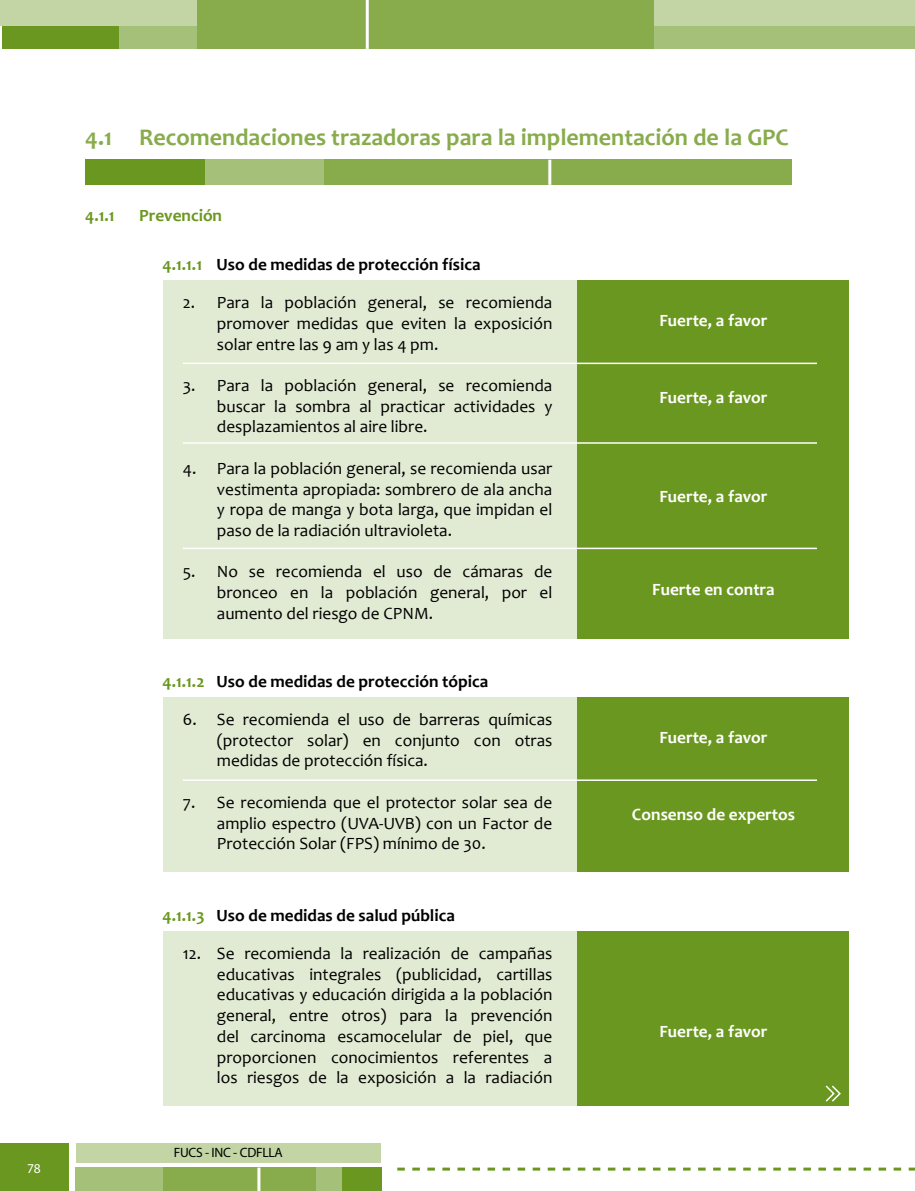
<style>
.page{position:relative;width:915px;height:1191px;background:#fff}
.page>*{position:absolute;margin:0;border:0;box-sizing:border-box;transform-origin:0 0}
.t1{font:700 24px "Candara";color:#88ac4c}
.t2{font:17.25px/20.7px "Candara";color:#000;text-align:justify}
.t3{font:700 17.25px "Candara";color:#000}
.t4{font:700 17.25px "Candara";color:#fff}
.t5{font:700 17.25px "Candara";color:#6a971f}
.t6{font:13.5px "Myriad Pro";letter-spacing:-.02em;color:#000}
.t7{font:13.5px "Myriad Pro";color:#fff}
.s1{color:#6a971f}
</style>
<div class="page">
<div style="left:76px;top:1143px;width:304px;height:19px;background:#c3d5a5"></div>
<div style="left:2px;top:0;width:117px;height:49px;background:#6a971f"></div>
<div style="left:342px;top:1167px;width:39px;height:24px;background:#6a971f"></div>
<div style="left:601px;top:0;width:313px;height:49px;background:#a5c079"></div>
<div style="left:75px;top:1167px;width:105px;height:24px;background:#a5c079"></div>
<div style="left:0;top:1143px;width:68px;height:48px;background:#6a971f"></div>
<div style="left:119px;top:0;width:79px;height:49px;background:#a5c079"></div>
<div style="left:315px;top:1167px;width:27px;height:24px;background:#a5c079"></div>
<div style="left:0;top:0;width:914px;height:26px;background:#c3d5a5"></div>
<div style="left:198px;top:0;width:456px;height:49px;background:#88ac4c"></div>
<div style="left:163px;top:1167px;width:152px;height:24px;background:#88ac4c"></div>
<hr style="left:365px;top:0;width:3px;height:49px;background:#fff">
<hr style="left:257px;top:1167px;width:3px;height:24px;background:#fff">
<svg style="left:397px;top:1167px;width:517px;height:3px"></svg>
<div style="left:85px;top:160px;width:120px;height:25px;background:#6a971f"></div>
<div style="left:205px;top:160px;width:119px;height:25px;background:#a5c079"></div>
<div style="left:324px;top:160px;width:467px;height:25px;background:#88ac4c"></div>
<hr style="left:548px;top:160px;width:3px;height:25px;background:#fff">
<div style="left:163px;top:280px;width:414px;height:359px;background:#e1ead2"></div>
<div style="left:163px;top:697px;width:414px;height:175px;background:#e1ead2"></div>
<div style="left:163px;top:931px;width:414px;height:175px;background:#e1ead2"></div>
<div style="left:577px;top:280px;width:271px;height:359px;background:#6a971f"></div>
<div style="left:577px;top:697px;width:271px;height:175px;background:#6a971f"></div>
<div style="left:577px;top:931px;width:271px;height:175px;background:#6a971f"></div>
<hr style="left:183px;top:362px;width:633px;height:2px;background:#fff">
<hr style="left:183px;top:779px;width:633px;height:2px;background:#fff">
<hr style="left:183px;top:442px;width:633px;height:2px;background:#fff">
<hr style="left:183px;top:547px;width:633px;height:2px;background:#fff">
<svg style="left:825px;top:1085px;width:16px;height:17px"></svg>
<p class="t7" style="left:27px;top:1159px;width:15px">78</p>
<h1 class="t1" style="left:85px;top:122px;width:705px">4.1 Recomendaciones trazadoras para la implementación de la GPC</h1>
<p class="t5" style="left:85px;top:204px;width:31px">4.1.1</p>
<p class="t5" style="left:139px;top:204px;width:84px">Prevención</p>
<p class="t3" style="left:162px;top:253px;width:319px"><span class="s1">4.1.1.1</span> Uso de medidas de protección física</p>
<p class="t2" style="left:217px;top:292px;width:337px;text-indent:-34px">2. Para la población general, se recomienda promover medidas que eviten la exposición solar entre las 9 am y las 4 pm.</p>
<p class="t2" style="left:217px;top:375px;width:337px;text-indent:-34px">3. Para la población general, se recomienda buscar la sombra al practicar actividades y desplazamientos al aire libre.</p>
<p class="t2" style="left:217px;top:458px;width:337px;text-indent:-34px">4. Para la población general, se recomienda usar vestimenta apropiada: sombrero de ala ancha y ropa de manga y bota larga, que impidan el paso de la radiación ultravioleta.</p>
<p class="t2" style="left:217px;top:561px;width:337px;text-indent:-34px">5. No se recomienda el uso de cámaras de bronceo en la población general, por el aumento del riesgo de CPNM.</p>
<p class="t3" style="left:162px;top:670px;width:327px"><span class="s1">4.1.1.2</span> Uso de medidas de protección tópica</p>
<p class="t2" style="left:217px;top:709px;width:337px;text-indent:-34px">6. Se recomienda el uso de barreras químicas (protector solar) en conjunto con otras medidas de protección física.</p>
<p class="t2" style="left:217px;top:791px;width:337px;text-indent:-34px">7. Se recomienda que el protector solar sea de amplio espectro (UVA-UVB) con un Factor de Protección Solar (FPS) mínimo de 30.</p>
<p class="t3" style="left:162px;top:904px;width:294px"><span class="s1">4.1.1.3</span> Uso de medidas de salud pública</p>
<p class="t2" style="left:217px;top:943px;width:337px;text-indent:-34px">12. Se recomienda la realización de campañas educativas integrales (publicidad, cartillas educativas y educación dirigida a la población general, entre otros) para la prevención del carcinoma escamocelular de piel, que proporcionen conocimientos referentes a los riesgos de la exposición a la radiación</p>
<p class="t6" style="left:174px;top:1144px;width:111px">FUCS - INC - CDFLLA</p>
<p class="t4" style="left:659px;top:309px;width:110px">Fuerte, a favor</p>
<p class="t4" style="left:659px;top:387px;width:110px">Fuerte, a favor</p>
<p class="t4" style="left:659px;top:485px;width:110px">Fuerte, a favor</p>
<p class="t4" style="left:652px;top:578px;width:124px">Fuerte en contra</p>
<p class="t4" style="left:659px;top:726px;width:110px">Fuerte, a favor</p>
<p class="t4" style="left:631px;top:803px;width:164px">Consenso de expertos</p>
<p class="t4" style="left:659px;top:1020px;width:110px">Fuerte, a favor</p>
</div>
